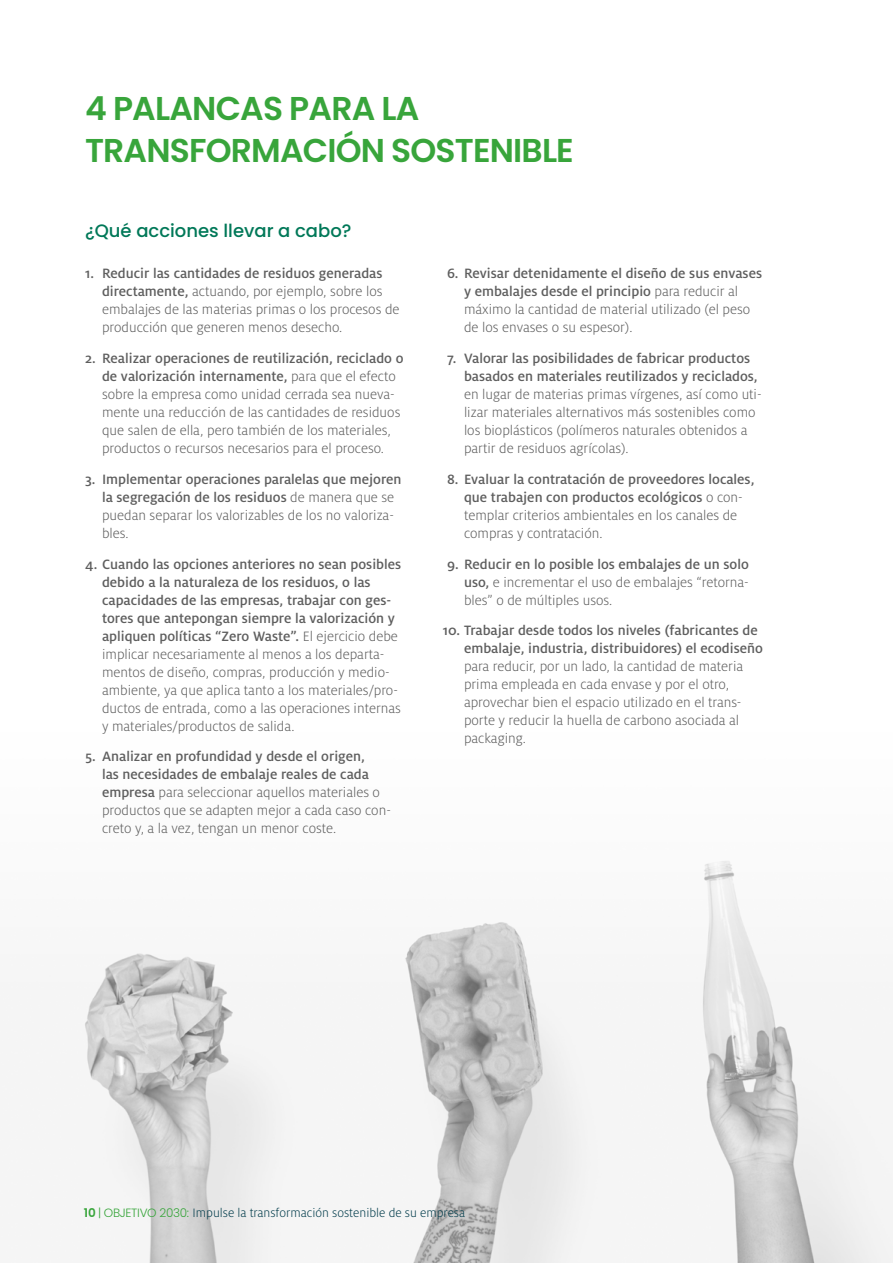
<style>
.page{position:relative;width:893px;height:1263px;background:#fff}
.page>*{position:absolute;margin:0;border:0;box-sizing:border-box;transform-origin:0 0}
.t1{font:600 33px/42px "Poppins";letter-spacing:-.025em;color:#38a53b}
.t2{font:500 18px "Poppins";color:#007858}
.t3{font:300 15px/18px "Milo OT";color:#5e5e5e}
.t4{font:500 15px/18px "Milo OT";color:#5e5e5e}
.t5{font:300 13.5px "Milo OT";color:#023c4b}
.s1{font-weight:500}
.s2{font-weight:300}
.s3{font-family:"Poppins";font-weight:600;font-size:12px;color:#38a53b}
.s4{font-family:"Poppins";font-size:12px;color:#38a53b}
</style>
<div class="page">
<img style="left:84px;top:861px;width:809px;height:402px">
<h1 class="t1" style="left:85px;top:87px;width:490px">4 PALANCAS PARA LA<br>TRANSFORMACIÓN SOSTENIBLE</h1>
<p class="t2" style="left:85px;top:220px;width:268px">¿Qué acciones llevar a cabo?</p>
<p class="t3" style="left:102px;top:265px;width:299px;text-indent:-17px"><span class="s1">1. Reducir las cantidades de residuos generadas directamente,</span> actuando, por ejemplo, sobre los embalajes de las materias primas o los procesos de producción que generen menos desecho.</p>
<p class="t3" style="left:102px;top:350px;width:303px;text-indent:-17px"><span class="s1">2. Realizar operaciones de reutilización, reciclado o de valorización internamente,</span> para que el efecto sobre la empresa como unidad cerrada sea nueva&shy;mente una reducción de las cantidades de residuos que salen de ella, pero también de los materiales, productos o recursos necesarios para el proceso.</p>
<p class="t4" style="left:102px;top:470px;width:301px;text-indent:-17px">3. Implementar operaciones paralelas que mejoren la segregación de los residuos <span class="s2">de manera que se puedan separar los valorizables de los no valoriza&shy;bles.</span></p>
<p class="t3" style="left:102px;top:555px;width:301px;text-indent:-17px"><span class="s1">4. Cuando las opciones anteriores no sean posibles debido a la naturaleza de los residuos, o las capacidades de las empresas, trabajar con ges&shy;tores que antepongan siempre la valorización y apliquen políticas “Zero Waste”.</span> El ejercicio debe implicar necesariamente al menos a los departa&shy;mentos de diseño, compras, producción y medio&shy;ambiente, ya que aplica tanto a los materiales/pro&shy;ductos de entrada, como a las operaciones internas y materiales/productos de salida.</p>
<p class="t3" style="left:102px;top:748px;width:290px;text-indent:-17px"><span class="s1">5. Analizar en profundidad y desde el origen,<br>las necesidades de embalaje reales de cada empresa</span> para seleccionar aquellos materiales o productos que se adapten mejor a cada caso con&shy;creto y, a la vez, tengan un menor coste.</p>
<p class="t3" style="left:464px;top:265px;width:300px;text-indent:-17px"><span class="s1">6. Revisar detenidamente el diseño de sus envases y embalajes desde el principio</span> para reducir al máximo la cantidad de material utilizado (el peso de los envases o su espesor).</p>
<p class="t4" style="left:464px;top:349px;width:295px;text-indent:-17px">7. Valorar las posibilidades de fabricar productos basados en materiales reutilizados y reciclados,</p>
<p class="t3" style="left:464px;top:386px;width:299px">en lugar de materias primas vírgenes, así como uti&shy;lizar materiales alternativos más sostenibles como los bioplásticos (polímeros naturales obtenidos a partir de residuos agrícolas).</p>
<p class="t4" style="left:464px;top:470px;width:292px;text-indent:-17px">8. Evaluar la contratación de proveedores locales, que trabajen con productos ecológicos <span class="s2">o con&shy;templar criterios ambientales en los canales de compras y contratación.</span></p>
<p class="t3" style="left:464px;top:555px;width:286px;text-align:justify;text-indent:-17px"><span class="s1">9. Reducir en lo posible los embalajes de un solo uso,</span> e incrementar el uso de embalajes “retorna&shy;bles” o de múltiples usos.</p>
<p class="t4" style="left:464px;top:622px;width:300px;text-indent:-21px">10. Trabajar desde todos los niveles (fabricantes de embalaje, industria, distribuidores) el ecodiseño</p>
<p class="t3" style="left:464px;top:658px;width:281px">para reducir, por un lado, la cantidad de materia prima empleada en cada envase y por el otro, aprovechar bien el espacio utilizado en el trans&shy;porte y reducir la huella de carbono asociada al packaging.</p>
<p class="t5" style="left:84px;top:1206px;width:383px"><span class="s3">10</span> <span class="s4">| OBJETIVO 2030:</span> Impulse la transformación sostenible de su empresa</p>
</div>
